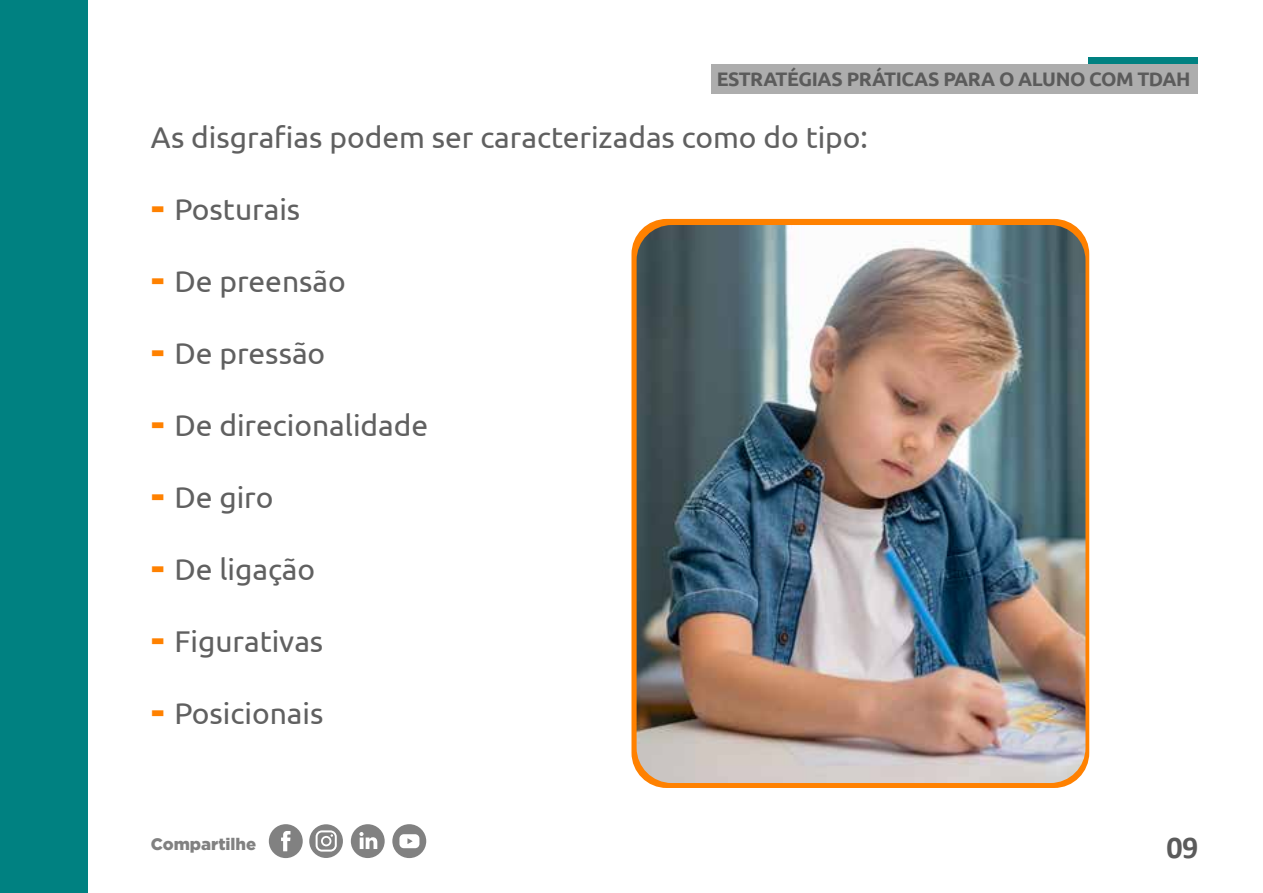
<style>
.page{position:relative;width:1263px;height:893px;background:#fff}
.page>*{position:absolute;margin:0;border:0;box-sizing:border-box;transform-origin:0 0}
.t1{font:700 31.95px "Calibri";color:#5b5b5b}
.t2{font:30px "Ubuntu";color:#606060}
.t3{font:700 19.5px "Ubuntu";letter-spacing:-.025em;color:#5b5b5b}
.t4{font:900 16.65px "Gotham";color:#818181}
.s1{font-family:"Gotham";font-weight:900;font-size:34.5px;color:#ff8100}
</style>
<div class="page">
<div style="left:631px;top:219px;width:458px;height:569px;background:#ff8100;border-radius:35px"></div>
<img style="left:637px;top:225px;width:448px;height:558px">
<div style="left:1088px;top:58px;width:109px;height:6px;background:#008181"></div>
<div style="left:0;top:1px;width:88px;height:892px;background:#008181"></div>
<div style="left:269px;top:824px;width:34px;height:34px;background:#818181;border-radius:50%"></div>
<svg style="left:281px;top:831px;width:9px;height:20px"></svg>
<div style="left:392px;top:824px;width:34px;height:34px;background:#818181;border-radius:50%"></div>
<svg style="left:399px;top:834px;width:20px;height:14px"></svg>
<svg style="left:309px;top:824px;width:34px;height:34px"></svg>
<div style="left:351px;top:824px;width:34px;height:34px;background:#818181;border-radius:50%"></div>
<svg style="left:359px;top:832px;width:18px;height:17px"></svg>
<div style="left:711px;top:64px;width:486px;height:29px;background:#adadad"></div>
<p class="t3" style="left:717px;top:67px;width:475px">ESTRATÉGIAS PRÁTICAS PARA O ALUNO COM TDAH</p>
<p class="t2" style="left:151px;top:120px;width:719px">As disgrafias podem ser caracterizadas como do tipo:</p>
<p class="t2" style="left:151px;top:192px;width:151px"><span class="s1">-</span> Posturais</p>
<p class="t2" style="left:151px;top:264px;width:197px"><span class="s1">-</span> De preensão</p>
<p class="t2" style="left:151px;top:336px;width:176px"><span class="s1">-</span> De pressão</p>
<p class="t2" style="left:151px;top:408px;width:279px"><span class="s1">-</span> De direcionalidade</p>
<p class="t2" style="left:151px;top:480px;width:124px"><span class="s1">-</span> De giro</p>
<p class="t2" style="left:151px;top:552px;width:166px"><span class="s1">-</span> De ligação</p>
<p class="t2" style="left:151px;top:624px;width:174px"><span class="s1">-</span> Figurativas</p>
<p class="t2" style="left:151px;top:696px;width:174px"><span class="s1">-</span> Posicionais</p>
<p class="t4" style="left:151px;top:834px;width:107px">Compartilhe</p>
<p class="t1" style="left:1166px;top:825px;width:33px">09</p>
</div>
